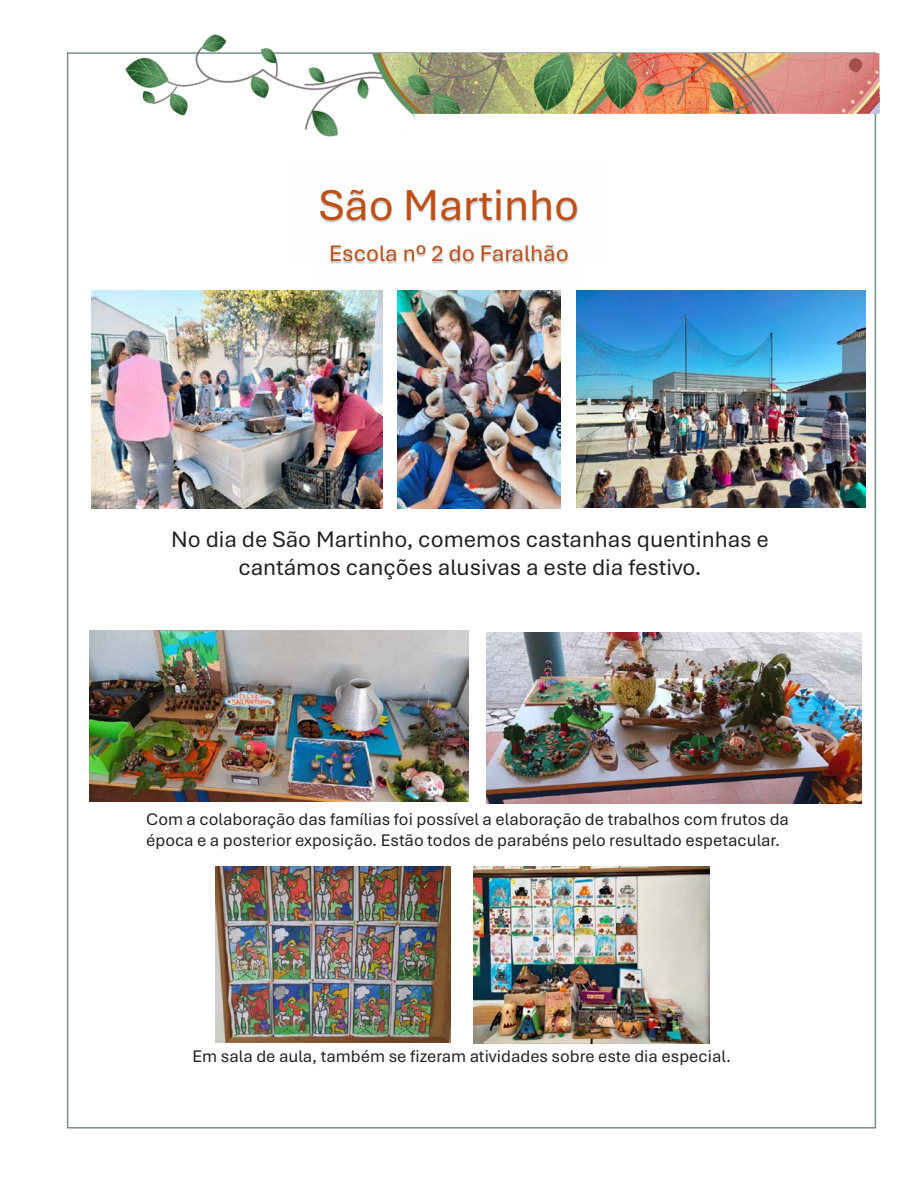
<style>
.page{position:relative;width:918px;height:1188px;background:#fff}
.page>*{position:absolute;margin:0;border:0;box-sizing:border-box;transform-origin:0 0}
.t1{font:45.45px "Aptos";color:#c04f15}
.t2{font:23.55px/28.3px "Aptos";color:#231f20;text-align:center}
.t3{font:23.55px "Aptos";color:#c04f15}
.t4{font:17.7px/21.1px "Aptos";color:#231f20}
</style>
<div class="page">
<img style="left:126px;top:34px;width:753px;height:102px">
<img style="left:397px;top:290px;width:164px;height:218px">
<img style="left:576px;top:290px;width:289px;height:217px">
<img style="left:91px;top:290px;width:291px;height:218px">
<img style="left:320px;top:190px;width:258px;height:33px">
<img style="left:330px;top:246px;width:134px;height:18px">
<img style="left:464px;top:247px;width:105px;height:17px">
<img style="left:474px;top:867px;width:235px;height:177px">
<img style="left:215px;top:867px;width:235px;height:176px">
<img style="left:89px;top:631px;width:380px;height:170px">
<img style="left:486px;top:632px;width:375px;height:171px">
<p class="t1" style="left:319px;top:175px;width:262px">São Martinho</p>
<p class="t3" style="left:329px;top:238px;width:241px">Escola nº 2 do Faralhão</p>
<p class="t2" style="left:171px;top:524px;width:599px">No dia de São Martinho, comemos castanhas quentinhas e cantámos canções alusivas a este dia festivo.</p>
<p class="t4" style="left:146px;top:808px;width:644px">Com a colaboração das famílias foi possível a elaboração de trabalhos com frutos da época e a posterior exposição. Estão todos de parabéns pelo resultado espetacular.</p>
<p class="t4" style="left:192px;top:1045px;width:540px">Em sala de aula, também se fizeram atividades sobre este dia especial.</p>
</div>
